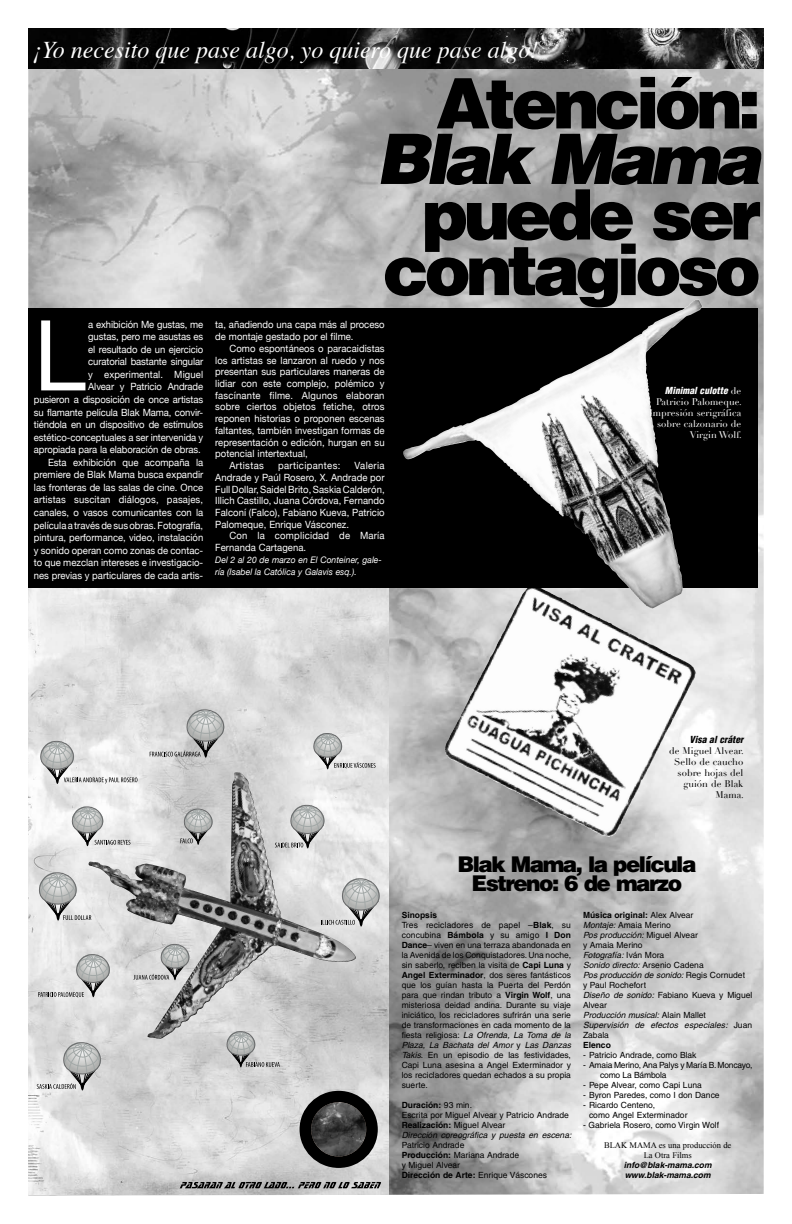
<style>
.page{position:relative;width:792px;height:1224px;background:#fff}
.page>*{position:absolute;margin:0;border:0;box-sizing:border-box;transform-origin:0 0}
.t1{font:97.9px "Helvetica Neue";color:#fff;scale:.96 1}
.t2{font:900 69.7px/55.5px "Helvetica";letter-spacing:-.07em;color:#000;text-align:center}
.t3{font:italic 900 69.7px "Helvetica";letter-spacing:-.07em;color:#000}
.t4{font:italic 24px "Times";color:#fff}
.t5{font:900 21.7px/19.6px "Helvetica";letter-spacing:-.07em;color:#000;text-align:center}
.t6{font:9.9px/12.6px "Helvetica Neue";color:#fff;text-align:right;scale:.96 1}
.t7{font:9.9px/11.7px "Helvetica Neue";letter-spacing:.025em;color:#fff;scale:.96 1}
.t8{font:9.9px "Helvetica Neue";letter-spacing:.02em;color:#fff;scale:.96 1}
.t9{font:9.9px "Helvetica Neue";letter-spacing:.035em;color:#fff;scale:.96 1}
.t10{font:9.5px/11px "Didot";letter-spacing:.005em;color:#fff;text-align:right}
.t11{font:9.5px/11px "Didot";letter-spacing:.005em;color:#000;text-align:right}
.t12{font:italic 900 condensed 9.5px "Helvetica";letter-spacing:.005em;color:#fff}
.t13{font:italic 900 condensed 9.5px "Helvetica";letter-spacing:.005em;color:#000}
.t14{font:italic 9px/11.7px "Helvetica Neue";letter-spacing:.005em;color:#fff;scale:.96 1}
.t15{font:8.5px/10px "Helvetica";color:#000}
.t16{font:8.5px/10px "Helvetica";letter-spacing:-.02em;color:#000}
.t17{font:8.5px/10px "Times New Roman";color:#000;text-align:center}
.t18{font:italic 700 8.5px/10px "Helvetica";color:#000}
.t19{font:700 8.5px "Arial";color:#000}
.t20{font:700 8.5px "Helvetica";color:#000}
.s1{font-family:"Didot";font-weight:400;font-style:normal;font-stretch:normal}
.s2{font-weight:700}
.s3{font-style:italic}
</style>
<div class="page">
<img style="left:28px;top:68px;width:736px;height:1128px">
<img style="left:28px;top:588px;width:360px;height:607px">
<svg style="left:37px;top:1042px;width:68px;height:48px;background:#c3c4c3"></svg>
<div style="left:300px;top:1091px;width:78px;height:77px;background:#000;border-radius:50%"></div>
<img style="left:311px;top:1102px;width:55px;height:55px">
<svg style="left:180px;top:1182px;width:201px;height:6px"></svg>
<img style="left:88px;top:772px;width:269px;height:268px">
<svg style="left:36px;top:872px;width:55px;height:49px;background:#c7c8c7"></svg>
<svg style="left:150px;top:709px;width:79px;height:49px;background:#c1c1c1"></svg>
<svg style="left:321px;top:878px;width:63px;height:49px;background:#c6c7c7"></svg>
<svg style="left:275px;top:805px;width:53px;height:43px;background:#bfc0c0"></svg>
<svg style="left:38px;top:954px;width:76px;height:43px;background:#ccc"></svg>
<svg style="left:37px;top:741px;width:100px;height:43px"></svg>
<svg style="left:133px;top:944px;width:60px;height:36px;background:#bcbdbd"></svg>
<svg style="left:180px;top:808px;width:36px;height:37px"></svg>
<svg style="left:311px;top:733px;width:65px;height:36px;background:#ccc"></svg>
<svg style="left:224px;top:1031px;width:56px;height:36px;background:#bcbcbc"></svg>
<svg style="left:69px;top:806px;width:61px;height:40px"></svg>
<img style="left:28px;top:28px;width:735px;height:40px">
<img style="left:445px;top:588px;width:105px;height:220px">
<div style="left:28px;top:312px;width:362px;height:275px;background:#000"></div>
<svg style="left:390px;top:308px;width:368px;height:280px;background:#202020"></svg>
<img style="left:403px;top:304px;width:287px;height:155px">
<h3 class="t4" style="left:32px;top:29px;width:508px">¡Yo necesito que pase algo, yo quiero que pase algo!</h3>
<h2 class="t2" style="left:436px;top:73px;width:327px">Atención:</h2>
<h2 class="t3" style="left:376px;top:113px;width:387px">Blak Mama</h2>
<h2 class="t2" style="left:383px;top:185px;width:380px">puede ser contagioso</h2>
<h1 class="t1" style="left:34px;top:297px;width:56px">L</h1>
<p class="t6" style="left:34px;top:318px;width:178px">a exhibición Me gustas, me<br>gustas, pero me asustas es<br>el resultado de un ejercicio<br>curatorial bastante singular<br>y experimental. Miguel<br>Alvear y Patricio Andrade<br>pusieron a disposición de once artistas su flamante película Blak Mama, convir&shy;tiéndola en un dispositivo de estímulos estético-conceptuales a ser intervenida y apropiada para la elaboración de obras.<br>Esta exhibición que acompaña la premiere de Blak Mama busca expandir las fronteras de las salas de cine. Once artistas suscitan diálogos, pasajes, canales, o vasos comunicantes con la película a través de sus obras. Fotografía, pintura, performance, video, instalación y sonido operan como zonas de contac&shy;to que mezclan intereses e investigacio&shy;nes previas y particulares de cada artis-</p>
<p class="t6" style="left:215px;top:318px;width:178px;text-align:left">ta, añadiendo una capa más al proceso de montaje gestado por el filme.</p>
<p class="t6" style="left:229px;top:342px;width:163px">Como espontáneos o paracaidistas</p>
<p class="t6" style="left:215px;top:354px;width:178px">los artistas se lanzaron al ruedo y nos</p>
<p class="t6" style="left:215px;top:365px;width:178px">presentan sus particulares maneras de</p>
<p class="t6" style="left:215px;top:377px;width:178px">lidiar con este complejo, polémico y</p>
<p class="t8" style="left:215px;top:389px;width:178px">fascínante filme. Algunos elaboran</p>
<p class="t6" style="left:215px;top:401px;width:178px">sobre ciertos objetos fetiche, otros</p>
<p class="t6" style="left:215px;top:412px;width:178px">reponen historias o proponen escenas</p>
<p class="t6" style="left:215px;top:424px;width:178px">faltantes, también investigan formas de</p>
<p class="t6" style="left:215px;top:436px;width:178px">representación o edición, hurgan en su</p>
<p class="t6" style="left:215px;top:447px;width:98px">potencial intertextual,</p>
<p class="t9" style="left:229px;top:460px;width:37px">Artistas</p>
<p class="t9" style="left:278px;top:460px;width:66px">participantes:</p>
<p class="t12" style="left:665px;top:385px;width:78px">Minimal culotte <span class="s1">de</span></p>
<p class="t10" style="left:649px;top:397px;width:94px">Patricio Palomeque.<br>Impresión serigráfica sobre calzonario de<br>Virgin Wolf.</p>
<p class="t6" style="left:215px;top:460px;width:178px;line-height:11.7px;text-align:justify;text-indent:139px">Valeria Andrade y Paúl Rosero, X. Andrade por Full Dollar, Saidel Brito, Saskia Calderón, Illich Castillo, Juana Córdova, Fernando Falconí (Falco), Fabiano Kueva, Patricio Palomeque, Enrique Vásconez.</p>
<p class="t7" style="left:215px;top:530px;width:178px;text-indent:14px">Con la complicidad de María<br>Fernanda Cartagena.</p>
<p class="t14" style="left:215px;top:554px;width:175px">Del 2 al 20 de marzo en El Conteiner, gale&shy;ría (Isabel la Católica y Galavis esq.).</p>
<p class="t13" style="left:690px;top:734px;width:55px">Visa al cráter</p>
<p class="t11" style="left:669px;top:746px;width:76px">de Miguel Alvear.<br>Sello de caucho sobre hojas del guión de Blak<br>Mama.</p>
<h3 class="t5" style="left:457px;top:854px;width:241px">Blak Mama, la película<br>Estreno: 6 de marzo</h3>
<p class="t19" style="left:402px;top:910px;width:37px">Sinopsis</p>
<p class="t15" style="left:402px;top:920px;width:171px;text-align:justify">Tres recicladores de papel –<span class="s2">Blak</span>, su concubina <span class="s2">Bámbola</span> y su amigo <span class="s2">I Don Dance</span>– viven en una terraza abandonada en la Avenida de los Conquistadores. Una noche, sin saberlo, reciben la visita de <span class="s2">Capi Luna</span> y <span class="s2">Angel Exterminador</span>, dos seres fantásticos que los guían hasta la Puerta del Perdón para que rindan tributo a <span class="s2">Virgin Wolf</span>, una misteriosa deidad andina. Durante su viaje iniciático, los recicladores sufrirán una serie de transformaciones en cada momento de la fiesta religiosa: <span class="s3">La Ofrenda, La Toma de la Plaza, La Bachata del Amor</span> y <span class="s3">Las Danzas Takis</span>. En un episodio de las festividades, Capi Luna asesina a Angel Exterminador y los recicladores quedan echados a su propia suerte.</p>
<p class="t15" style="left:402px;top:1100px;width:171px"><span class="s2">Duración:</span> 93 min.<br>Escrita por Miguel Alvear y Patricio Andrade <span class="s2">Realización:</span> Miguel Alvear<br><span class="s3">Dirección coreográfica y puesta en escena:</span></p>
<p class="t15" style="left:402px;top:1140px;width:147px">Patricio Andrade<br><span class="s2">Producción:</span> Mariana Andrade<br>y Miguel Alvear<br><span class="s2">Dirección de Arte:</span> Enrique Váscones</p>
<p class="t15" style="left:583px;top:910px;width:171px"><span class="s2">Música original:</span> Alex Alvear<br><span class="s3">Montaje:</span> Amaia Merino<br><span class="s3">Pos producción:</span> Miguel Alvear<br>y Amaia Merino<br><span class="s3">Fotografía:</span> Iván Mora<br><span class="s3">Sonido directo:</span> Arsenio Cadena<br><span class="s3">Pos producción de sonido:</span> Regis Cornudet<br>y Paul Rochefort<br><span class="s3">Diseño de sonido:</span> Fabiano Kueva y Miguel<br>Alvear<br><span class="s3">Producción musical:</span> Alain Mallet<br><span class="s3">Supervisión de efectos especiales:</span> Juan<br>Zabala</p>
<p class="t20" style="left:583px;top:1040px;width:29px">Elenco</p>
<p class="t15" style="left:583px;top:1050px;width:115px">- Patricio Andrade, como Blak</p>
<p class="t16" style="left:600px;top:1060px;width:154px;text-indent:-17px">- Amaia Merino, Ana Palys y María B. Moncayo, como La Bámbola</p>
<p class="t15" style="left:583px;top:1080px;width:120px">- Pepe Alvear, como Capi Luna</p>
<p class="t15" style="left:583px;top:1090px;width:138px">- Byron Paredes, como I don Dance</p>
<p class="t15" style="left:589px;top:1100px;width:100px;text-indent:-6px">- Ricardo Centeno,<br>como Angel Exterminador</p>
<p class="t15" style="left:583px;top:1120px;width:137px">- Gabriela Rosero, como Virgin Wolf</p>
<p class="t17" style="left:604px;top:1140px;width:129px">BLAK MAMA es una producción de<br>La Otra Films</p>
<p class="t18" style="left:624px;top:1160px;width:89px">info@blak-mama.com www.blak-mama.com</p>
</div>
